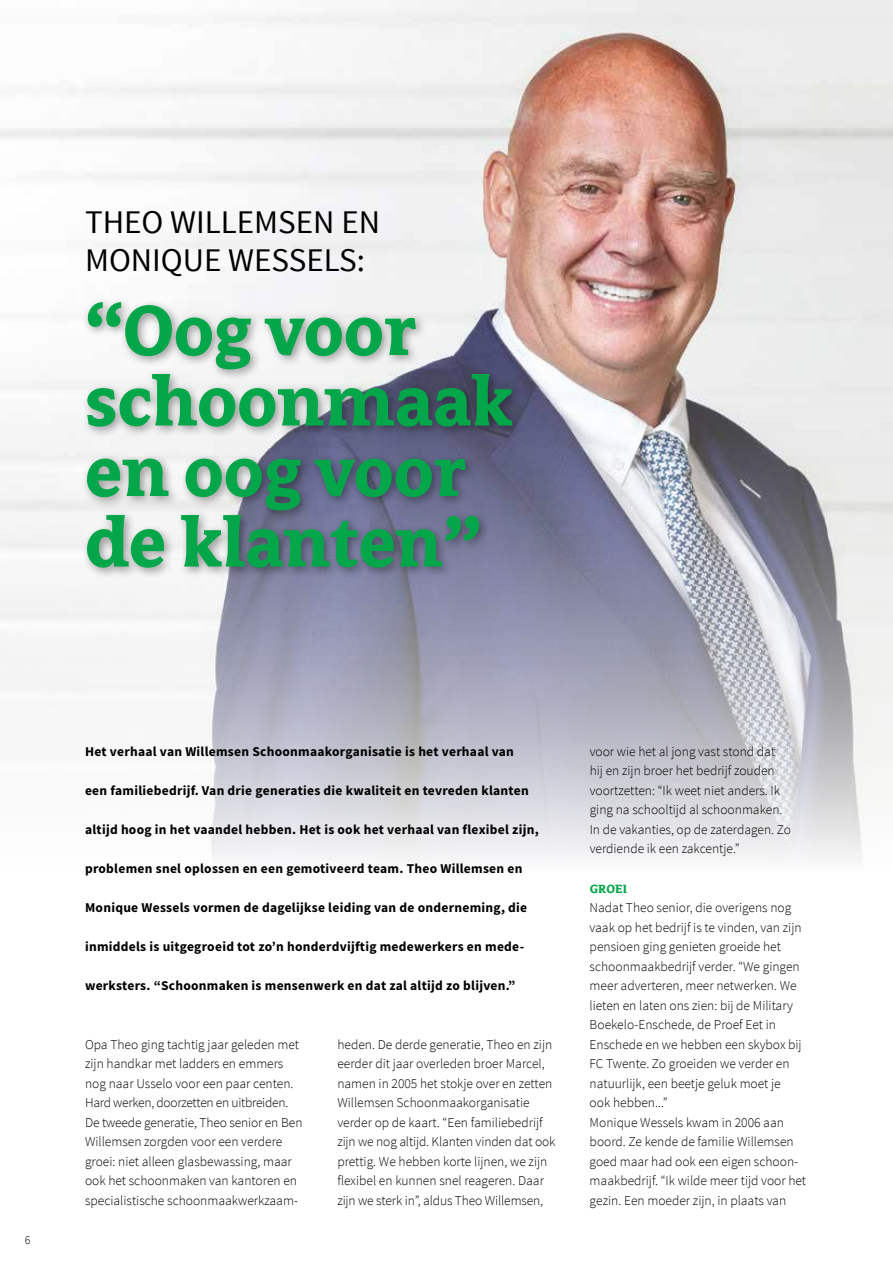
<style>
.page{position:relative;width:893px;height:1263px;background:#fff}
.page>*{position:absolute;margin:0;border:0;box-sizing:border-box;transform-origin:0 0}
.t1{font:700 78px/70.5px "Avance Pro";color:#04a64a}
.t2{font:33px/37.5px "Source Sans Pro";color:#000}
.t3{font:300 13.5px/19.5px "Source Sans Pro";color:#000}
.t4{font:700 13.5px "Source Sans Pro";letter-spacing:.02em;color:#000}
.t5{font:700 13.2px "Avance Pro";letter-spacing:.01em;color:#04a64a}
.t6{font:300 12px "Source Sans Pro";color:#000}
</style>
<div class="page">
<img style="left:0;top:0;width:893px;height:861px">
<div style="left:81px;top:296px;width:443px;height:284px;background:#000;opacity:.4"></div>
<h2 class="t2" style="left:85px;top:204px;width:297px">THEO WILLEMSEN EN<br>MONIQUE WESSELS:</h2>
<h1 class="t1" style="left:85px;top:299px;width:429px">“Oog voor schoonmaak en oog voor de klanten”</h1>
<p class="t6" style="left:25px;top:1232px;width:7px">6</p>
<p class="t4" style="left:85px;top:742px;width:430px">Het verhaal van Willemsen Schoonmaakorganisatie is het verhaal van</p>
<p class="t4" style="left:85px;top:781px;width:445px">een familiebedrijf. Van drie generaties die kwaliteit en tevreden klanten</p>
<p class="t4" style="left:85px;top:820px;width:455px">altijd hoog in het vaandel hebben. Het is ook het verhaal van flexibel zijn,</p>
<p class="t4" style="left:85px;top:859px;width:439px">problemen snel oplossen en een gemotiveerd team. Theo Willemsen en</p>
<p class="t4" style="left:85px;top:898px;width:444px">Monique Wessels vormen de dagelijkse leiding van de onderneming, die</p>
<p class="t4" style="left:85px;top:937px;width:439px">inmiddels is uitgegroeid tot zo’n honderdvijftig medewerkers en mede-</p>
<p class="t4" style="left:85px;top:976px;width:432px">werksters. “Schoonmaken is mensenwerk en dat zal altijd zo blijven.”</p>
<p class="t3" style="left:85px;top:1034px;width:219px">Opa Theo ging tachtig jaar geleden met zijn handkar met ladders en emmers nog naar Usselo voor een paar centen.<br>Hard werken, doorzetten en uitbreiden.<br>De tweede generatie, Theo senior en Ben Willemsen zorgden voor een verdere groei: niet alleen glasbewassing, maar ook het schoonmaken van kantoren en specialistische schoonmaakwerkzaam-</p>
<p class="t3" style="left:337px;top:1034px;width:220px">heden. De derde generatie, Theo en zijn eerder dit jaar overleden broer Marcel, namen in 2005 het stokje over en zetten Willemsen Schoonmaakorganisatie verder op de kaart. “Een familiebedrijf zijn we nog altijd. Klanten vinden dat ook prettig. We hebben korte lijnen, we zijn flexibel en kunnen snel reageren. Daar zijn we sterk in”, aldus Theo Willemsen,</p>
<p class="t3" style="left:590px;top:742px;width:203px">voor wie het al jong vast stond dat hij en zijn broer het bedrijf zouden voortzetten: “Ik weet niet anders. Ik ging na schooltijd al schoonmaken.<br>In de vakanties, op de zaterdagen. Zo verdiende ik een zakcentje.”</p>
<p class="t5" style="left:590px;top:881px;width:39px">GROEI</p>
<p class="t3" style="left:590px;top:898px;width:218px">Nadat Theo senior, die overigens nog vaak op het bedrijf is te vinden, van zijn pensioen ging genieten groeide het schoonmaakbedrijf verder. “We gingen meer adverteren, meer netwerken. We lieten en laten ons zien: bij de Military Boekelo-Enschede, de Proef Eet in Enschede en we hebben een skybox bij FC Twente. Zo groeiden we verder en natuurlijk, een beetje geluk moet je<br>ook hebben...”<br>Monique Wessels kwam in 2006 aan boord. Ze kende de familie Willemsen goed maar had ook een eigen schoon&shy;maakbedrijf. “Ik wilde meer tijd voor het gezin. Een moeder zijn, in plaats van</p>
</div>
